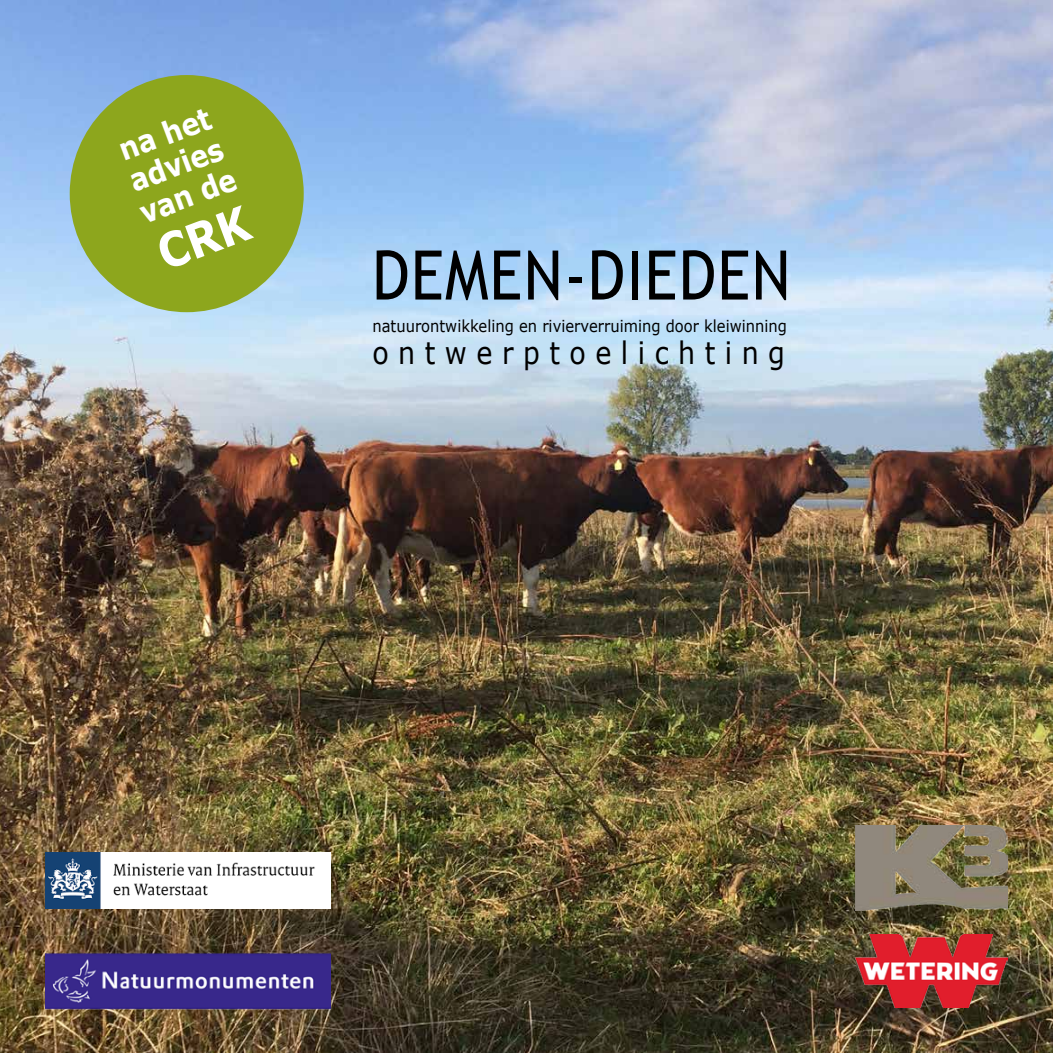
<style>
.page{position:relative;width:1053px;height:1053px;background:#fff}
.page>*{position:absolute;margin:0;border:0;box-sizing:border-box;transform-origin:0 0}
.t1{font:68.38px "Trebuchet MS";letter-spacing:.02em;color:#000;scale:.89 1}
.t2{font:30.75px "Verdana";color:#000;scale:.88 1}
.t3{font:700 30.75px/32.9px "Verdana";color:#fff;text-align:justify;scale:.88 1}
.t4{font:16.5px "Verdana";color:#000;scale:.89 1}
</style>
<div class="page">
<img style="left:0;top:0;width:1052px;height:1052px">
<img style="left:45px;top:852px;width:285px;height:56px">
<img style="left:45px;top:939px;width:285px;height:76px">
<img style="left:855px;top:825px;width:152px;height:85px">
<img style="left:855px;top:934px;width:152px;height:72px">
<div style="left:70px;top:75px;width:234px;height:237px;background:#8da61d;border-radius:50%"></div>
<h2 class="t3" style="left:111px;top:136px;width:116px;rotate:-21deg">na het advies van de</h2>
<h1 class="t1" style="left:372px;top:235px;width:471px">DEMEN-DIEDEN</h1>
<p class="t4" style="left:372px;top:314px;width:467px">natuurontwikkeling en rivierverruiming door kleiwinning</p>
<h2 class="t2" style="left:372px;top:331px;width:470px">o n t w e r p t o e l i c h t i n g</h2>
</div>
